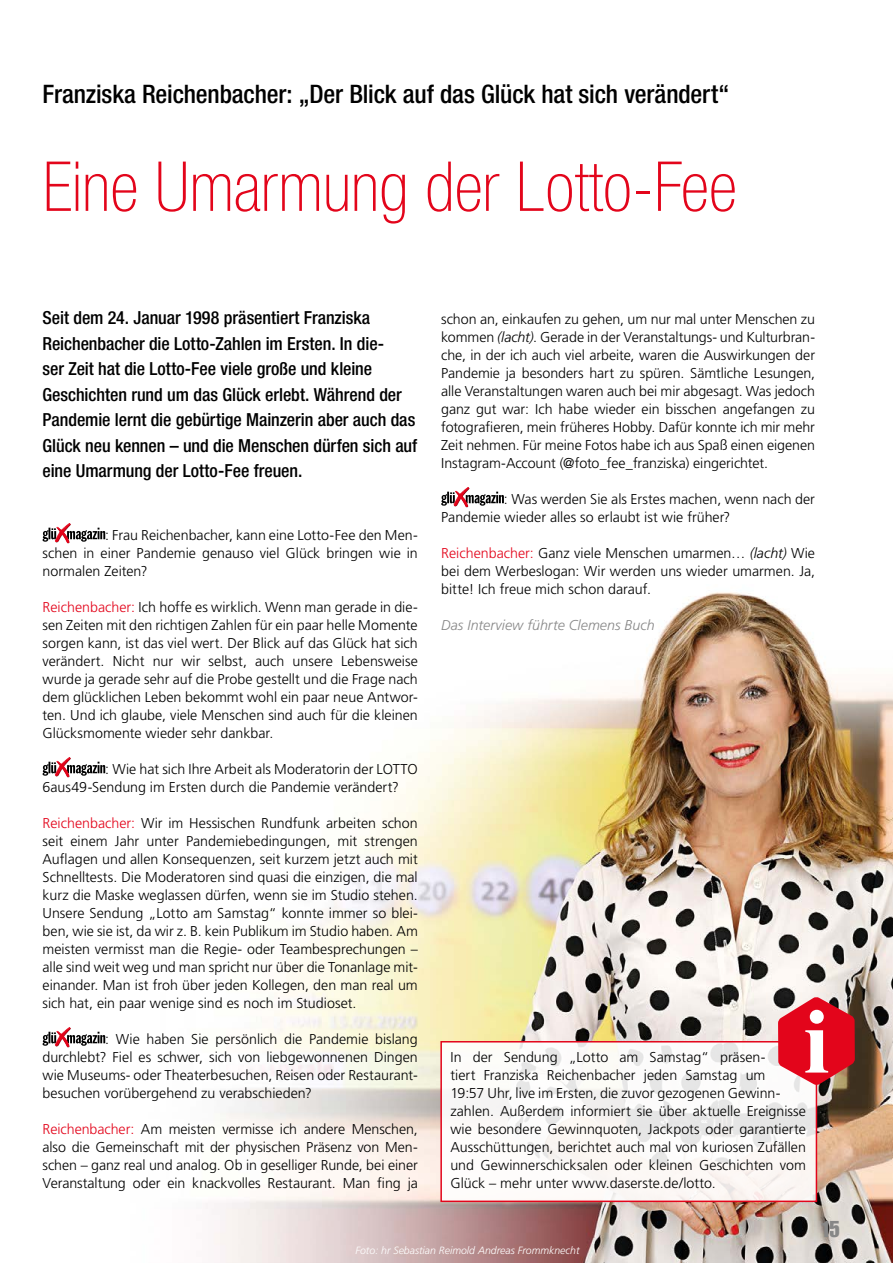
<style>
.page{position:relative;width:893px;height:1263px;background:#fff}
.page>*{position:absolute;margin:0;border:0;box-sizing:border-box;transform-origin:0 0}
.t1{font:100 condensed 69px "Helvetica Neue LT Std";color:#e3051b}
.t2{font:500 condensed 25.5px "Helvetica Neue LT Std";letter-spacing:-.005em;color:#000}
.t3{font:22.5px "Impact LT Std";color:#878787}
.t4{font:500 condensed 18px/25.5px "Helvetica Neue LT Std";letter-spacing:-.005em;color:#000}
.t5{font:300 14.25px/18px "Frutiger LT Std";color:#000;text-align:justify}
.t6{font:italic 300 14.25px "Frutiger LT Std";color:#878787}
.t7{font:italic 300 10.5px "Frutiger LT Std";color:#fff}
.s1{color:#e3051b}
.s2{font-style:italic}
</style>
<div class="page">
<img style="left:42px;top:592px;width:851px;height:671px">
<svg style="left:43px;top:527px;width:62px;height:15px"></svg>
<div style="left:54px;top:523px;width:18px;height:21px;background:#000;opacity:.75"></div>
<svg style="left:43px;top:757px;width:62px;height:21px"></svg>
<div style="left:54px;top:756px;width:18px;height:20px;background:#fff"></div>
<div style="left:54px;top:757px;width:18px;height:21px;background:#000;opacity:.75"></div>
<svg style="left:43px;top:1027px;width:62px;height:21px"></svg>
<div style="left:54px;top:1026px;width:18px;height:20px;background:#fff"></div>
<div style="left:54px;top:1027px;width:18px;height:21px;background:#000;opacity:.75"></div>
<svg style="left:441px;top:491px;width:63px;height:15px"></svg>
<div style="left:453px;top:487px;width:17px;height:21px;background:#000;opacity:.75"></div>
<svg style="left:443px;top:1044px;width:371px;height:155px"></svg>
<div style="left:440px;top:1041px;width:377px;height:161px;border:2px solid #e3051b"></div>
<svg style="left:778px;top:997px;width:77px;height:88px"></svg>
<h2 class="t2" style="left:43px;top:79px;width:688px">Franziska Reichenbacher: „Der Blick auf das Glück hat sich verändert“</h2>
<h1 class="t1" style="left:43px;top:148px;width:696px">Eine Umarmung der Lotto-Fee</h1>
<p class="t4" style="left:43px;top:305px;width:376px">Seit dem 24. Januar 1998 präsentiert Franziska Reichenbacher die Lotto-Zahlen im Ersten. In die-<br>ser Zeit hat die Lotto-Fee viele große und kleine Geschichten rund um das Glück erlebt. Während der Pandemie lernt die gebürtige Mainzerin aber auch das Glück neu kennen – und die Menschen dürfen sich auf eine Umarmung der Lotto-Fee freuen.</p>
<p class="t5" style="left:43px;top:526px;width:377px;text-indent:63px">: Frau Reichenbacher, kann eine Lotto-Fee den Men&shy;schen in einer Pandemie genauso viel Glück bringen wie in normalen Zeiten?</p>
<p class="t5" style="left:43px;top:598px;width:377px"><span class="s1">Reichenbacher:</span> Ich hoffe es wirklich. Wenn man gerade in die&shy;sen Zeiten mit den richtigen Zahlen für ein paar helle Momente sorgen kann, ist das viel wert. Der Blick auf das Glück hat sich verändert. Nicht nur wir selbst, auch unsere Lebensweise wurde ja gerade sehr auf die Probe gestellt und die Frage nach dem glücklichen Leben bekommt wohl ein paar neue Antwor&shy;ten. Und ich glaube, viele Menschen sind auch für die kleinen Glücksmomente wieder sehr dankbar.</p>
<p class="t5" style="left:43px;top:760px;width:377px;text-indent:63px">: Wie hat sich Ihre Arbeit als Moderatorin der LOTTO<br>6aus49-Sendung im Ersten durch die Pandemie verändert?</p>
<p class="t5" style="left:43px;top:814px;width:377px"><span class="s1">Reichenbacher:</span> Wir im Hessischen Rundfunk arbeiten schon seit einem Jahr unter Pandemiebedingungen, mit strengen Auflagen und allen Konsequenzen, seit kurzem jetzt auch mit Schnelltests. Die Moderatoren sind quasi die einzigen, die mal kurz die Maske weglassen dürfen, wenn sie im Studio stehen.<br>Unsere Sendung „Lotto am Samstag“ konnte immer so blei&shy;ben, wie sie ist, da wir z. B. kein Publikum im Studio haben. Am meisten vermisst man die Regie- oder Teambesprechungen – alle sind weit weg und man spricht nur über die Tonanlage mit&shy;einander. Man ist froh über jeden Kollegen, den man real um sich hat, ein paar wenige sind es noch im Studioset.</p>
<p class="t5" style="left:43px;top:1030px;width:377px;text-indent:63px">: Wie haben Sie persönlich die Pandemie bislang durchlebt? Fiel es schwer, sich von liebgewonnenen Dingen wie Museums- oder Theaterbesuchen, Reisen oder Restaurant&shy;besuchen vorübergehend zu verabschieden?</p>
<p class="t5" style="left:43px;top:1120px;width:377px"><span class="s1">Reichenbacher:</span> Am meisten vermisse ich andere Menschen, also die Gemeinschaft mit der physischen Präsenz von Men&shy;schen – ganz real und analog. Ob in geselliger Runde, bei einer Veranstaltung oder ein knackvolles Restaurant. Man fing ja</p>
<p class="t5" style="left:441px;top:310px;width:375px">schon an, einkaufen zu gehen, um nur mal unter Menschen zu kommen <span class="s2">(lacht)</span>. Gerade in der Veranstaltungs- und Kulturbran&shy;che, in der ich auch viel arbeite, waren die Auswirkungen der Pandemie ja besonders hart zu spüren. Sämtliche Lesungen, alle Veranstaltungen waren auch bei mir abgesagt. Was jedoch ganz gut war: Ich habe wieder ein bisschen angefangen zu fotografieren, mein früheres Hobby. Dafür konnte ich mir mehr Zeit nehmen. Für meine Fotos habe ich aus Spaß einen eigenen Instagram-Account (@foto_fee_franziska) eingerichtet.</p>
<p class="t5" style="left:441px;top:490px;width:375px;text-indent:63px">: Was werden Sie als Erstes machen, wenn nach der<br>Pandemie wieder alles so erlaubt ist wie früher?</p>
<p class="t5" style="left:441px;top:544px;width:375px"><span class="s1">Reichenbacher:</span> Ganz viele Menschen umarmen… <span class="s2">(lacht)</span> Wie bei dem Werbeslogan: Wir werden uns wieder umarmen. Ja, bitte! Ich freue mich schon darauf.</p>
<p class="t6" style="left:441px;top:617px;width:215px">Das Interview führte Clemens Buch</p>
<p class="t5" style="left:450px;top:1048px;width:357px;text-align:left">In der Sendung „Lotto am Samstag“ präsen-<br>tiert Franziska Reichenbacher jeden Samstag um<br>19:57 Uhr, live im Ersten, die zuvor gezogenen Gewinn&shy;zahlen. Außerdem informiert sie über aktuelle Ereignisse wie besondere Gewinnquoten, Jackpots oder garantierte Ausschüttungen, berichtet auch mal von kuriosen Zufällen und Gewinnerschicksalen oder kleinen Geschichten vom Glück – mehr unter www.daserste.de/lotto.</p>
<h3 class="t3" style="left:821px;top:1216px;width:21px">15</h3>
<p class="t7" style="left:355px;top:1245px;width:226px">Foto: hr Sebastian Reimold Andreas Frommknecht</p>
</div>
